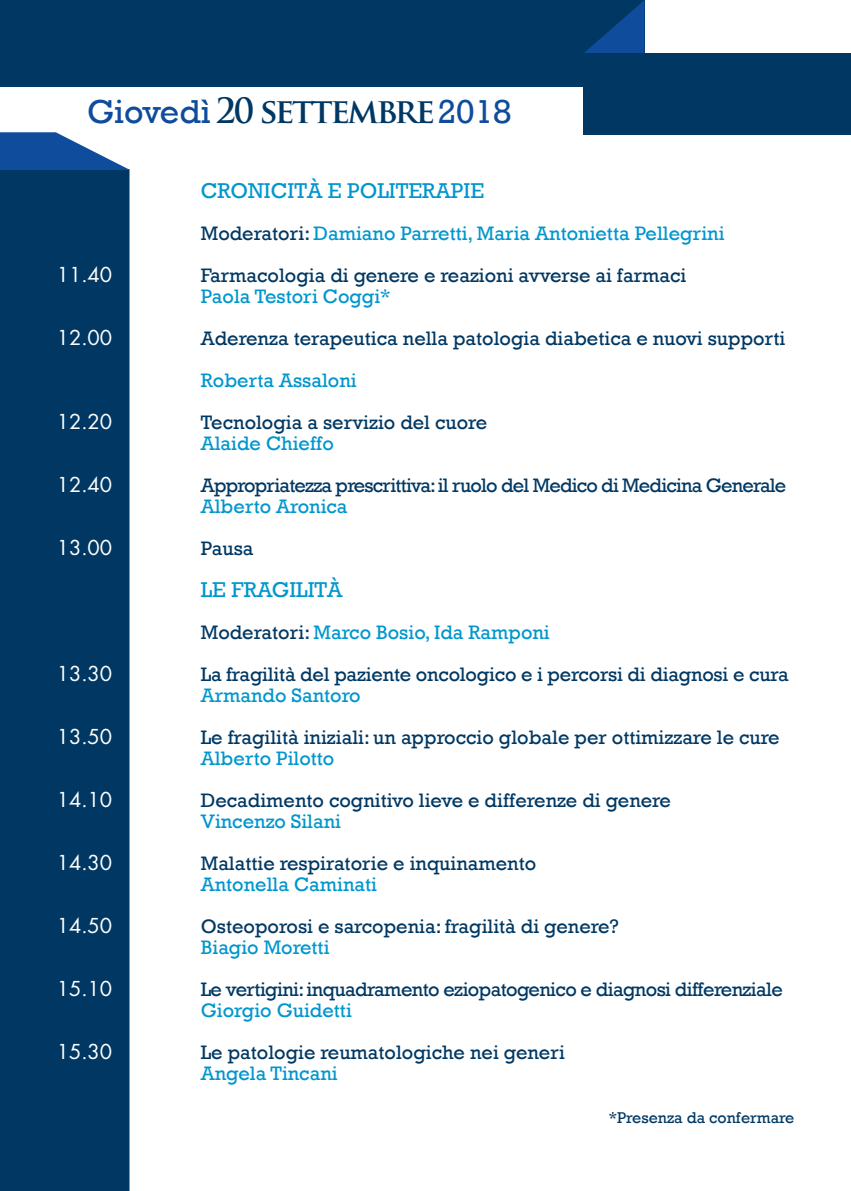
<style>
.page{position:relative;width:851px;height:1191px;background:#fff}
.page>*{position:absolute;margin:0;border:0;box-sizing:border-box;transform-origin:0 0}
.t1{font:34px "Rockwell";color:#0f4c9c}
.t2{font:22px "Rockwell";color:#0096ce}
.t3{font:20px "Rockwell";color:#013863}
.t4{font:20px "Rockwell";color:#0096ce}
.t5{font:20px "Rockwell";letter-spacing:-.04em;color:#013863}
.t6{font:20px "Rockwell";letter-spacing:-.03em;color:#013863}
.t7{font:20px "Futura";color:#fff}
.t8{font:16px "Rockwell";color:#013863}
.s1{font-family:"Trajan Pro";font-weight:700;color:#013863}
.s2{color:#013863}
</style>
<div class="page">
<div style="left:0;top:169px;width:129px;height:1022px;background:#013863"></div>
<svg style="left:0;top:132px;width:129px;height:38px"></svg>
<div style="left:0;top:0;width:644px;height:87px;background:#013863"></div>
<svg style="left:584px;top:1px;width:60px;height:52px"></svg>
<div style="left:583px;top:53px;width:267px;height:81px;background:#013863"></div>
<h1 class="t1" style="left:87px;top:92px;width:426px">Giovedì <span class="s1">20 SETTEMBRE</span>2018</h1>
<p class="t2" style="left:201px;top:178px;width:285px">CRONICITÀ E POLITERAPIE</p>
<p class="t4" style="left:201px;top:222px;width:525px"><span class="s2">Moderatori:</span> Damiano Parretti, Maria Antonietta Pellegrini</p>
<p class="t7" style="left:57px;top:261px;width:57px">11.40</p>
<p class="t3" style="left:201px;top:264px;width:487px">Farmacologia di genere e reazioni avverse ai farmaci</p>
<p class="t4" style="left:201px;top:285px;width:191px">Paola Testori Coggi*</p>
<p class="t7" style="left:57px;top:324px;width:57px">12.00</p>
<p class="t3" style="left:201px;top:327px;width:585px">Aderenza terapeutica nella patologia diabetica e nuovi supporti</p>
<p class="t4" style="left:201px;top:369px;width:157px">Roberta Assaloni</p>
<p class="t7" style="left:57px;top:408px;width:57px">12.20</p>
<p class="t3" style="left:201px;top:411px;width:288px">Tecnologia a servizio del cuore</p>
<p class="t4" style="left:201px;top:432px;width:134px">Alaide Chieffo</p>
<p class="t7" style="left:57px;top:471px;width:57px">12.40</p>
<p class="t5" style="left:201px;top:474px;width:587px">Appropriatezza prescrittiva: il ruolo del Medico di Medicina Generale</p>
<p class="t4" style="left:201px;top:495px;width:148px">Alberto Aronica</p>
<p class="t7" style="left:57px;top:534px;width:57px">13.00</p>
<p class="t3" style="left:201px;top:537px;width:54px">Pausa</p>
<p class="t2" style="left:201px;top:577px;width:143px">LE FRAGILITÀ</p>
<p class="t4" style="left:201px;top:621px;width:350px"><span class="s2">Moderatori:</span> Marco Bosio, Ida Ramponi</p>
<p class="t7" style="left:57px;top:660px;width:57px">13.30</p>
<p class="t3" style="left:201px;top:663px;width:589px">La fragilità del paziente oncologico e i percorsi di diagnosi e cura</p>
<p class="t4" style="left:201px;top:684px;width:161px">Armando Santoro</p>
<p class="t7" style="left:57px;top:723px;width:57px">13.50</p>
<p class="t3" style="left:201px;top:726px;width:580px">Le fragilità iniziali: un approccio globale per ottimizzare le cure</p>
<p class="t4" style="left:201px;top:747px;width:135px">Alberto Pilotto</p>
<p class="t7" style="left:57px;top:786px;width:57px">14.10</p>
<p class="t3" style="left:201px;top:789px;width:471px">Decadimento cognitivo lieve e differenze di genere</p>
<p class="t4" style="left:201px;top:810px;width:142px">Vincenzo Silani</p>
<p class="t7" style="left:57px;top:849px;width:57px">14.30</p>
<p class="t3" style="left:201px;top:852px;width:337px">Malattie respiratorie e inquinamento</p>
<p class="t4" style="left:201px;top:873px;width:178px">Antonella Caminati</p>
<p class="t7" style="left:57px;top:912px;width:57px">14.50</p>
<p class="t3" style="left:201px;top:915px;width:419px">Osteoporosi e sarcopenia: fragilità di genere?</p>
<p class="t4" style="left:201px;top:936px;width:130px">Biagio Moretti</p>
<p class="t7" style="left:57px;top:975px;width:57px">15.10</p>
<p class="t6" style="left:201px;top:978px;width:583px">Le vertigini: inquadramento eziopatogenico e diagnosi differenziale</p>
<p class="t4" style="left:201px;top:999px;width:152px">Giorgio Guidetti</p>
<p class="t7" style="left:57px;top:1038px;width:57px">15.30</p>
<p class="t3" style="left:201px;top:1041px;width:365px">Le patologie reumatologiche nei generi</p>
<p class="t4" style="left:201px;top:1062px;width:138px">Angela Tincani</p>
<p class="t8" style="left:608px;top:1107px;width:187px">*Presenza da confermare</p>
</div>
